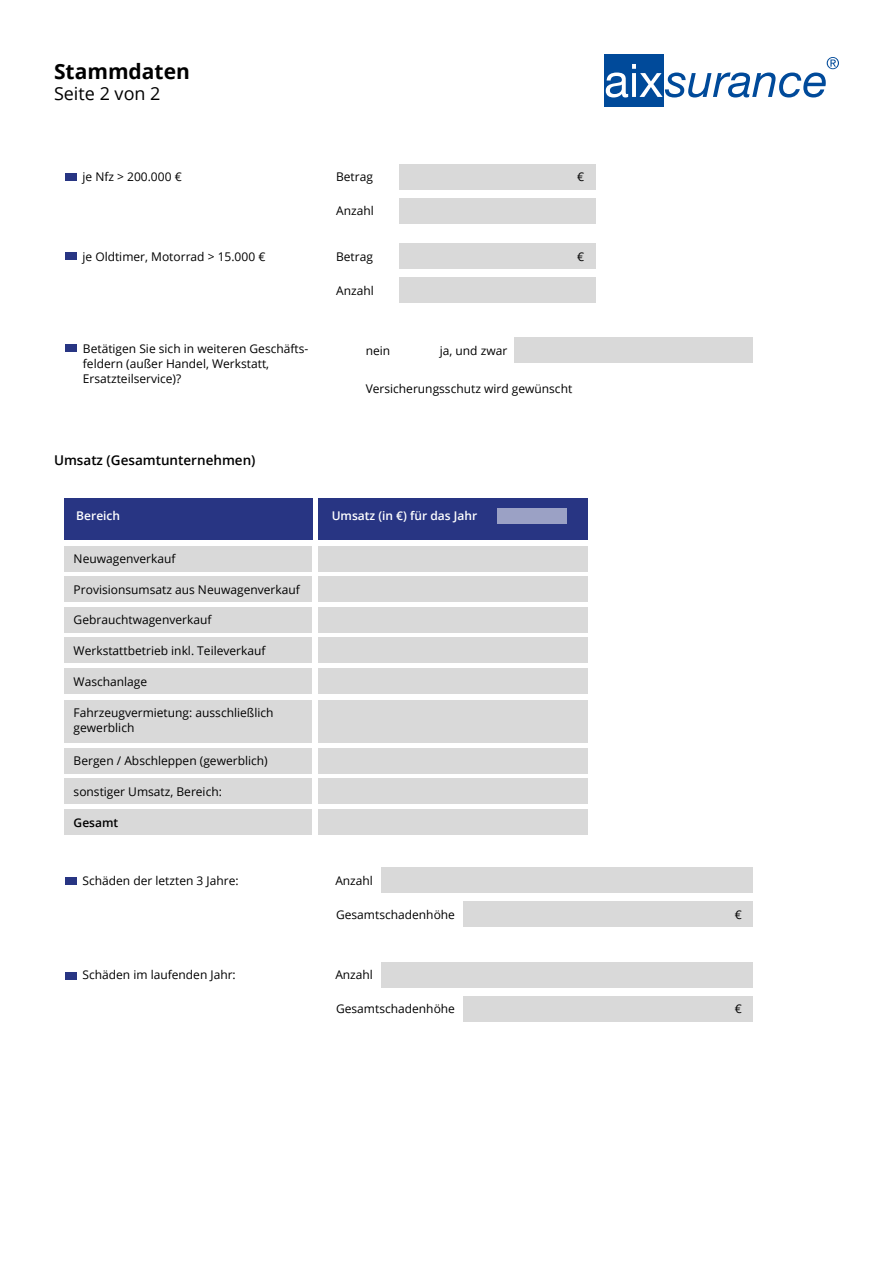
<style>
.page{position:relative;width:893px;height:1263px;background:#fff}
.page>*{position:absolute;margin:0;border:0;box-sizing:border-box;transform-origin:0 0}
.t1{font:700 21px "Open Sans";color:#000}
.t2{font:18px "Open Sans";color:#000}
.t3{font:600 13.5px "Open Sans";color:#000}
.t4{font:12px/15px "Open Sans";color:#000}
.t5{font:600 12px "Open Sans";color:#fff}
.t6{font:600 12px "Open Sans";color:#000}
</style>
<div class="page">
<div style="left:604px;top:54px;width:59px;height:53px;background:#004a9a"></div>
<svg style="left:606px;top:57px;width:233px;height:40px"></svg>
<div style="left:65px;top:344px;width:12px;height:8px;background:#283583"></div>
<div style="left:514px;top:337px;width:239px;height:26px;background:#d9d9d9"></div>
<div style="left:399px;top:164px;width:197px;height:25px;background:#d9d9d9"></div>
<div style="left:399px;top:243px;width:197px;height:26px;background:#d9d9d9"></div>
<div style="left:381px;top:867px;width:372px;height:26px;background:#d9d9d9"></div>
<div style="left:381px;top:962px;width:372px;height:25px;background:#d9d9d9"></div>
<div style="left:399px;top:198px;width:197px;height:25px;background:#d9d9d9"></div>
<div style="left:399px;top:277px;width:197px;height:26px;background:#d9d9d9"></div>
<div style="left:463px;top:901px;width:290px;height:26px;background:#d9d9d9"></div>
<div style="left:463px;top:996px;width:290px;height:25px;background:#d9d9d9"></div>
<div style="left:65px;top:173px;width:12px;height:7px;background:#283583"></div>
<div style="left:65px;top:252px;width:12px;height:8px;background:#283583"></div>
<div style="left:65px;top:877px;width:12px;height:8px;background:#283583"></div>
<div style="left:65px;top:972px;width:12px;height:7px;background:#283583"></div>
<div style="left:318px;top:546px;width:270px;height:25px;background:#d9d9d9"></div>
<div style="left:318px;top:576px;width:270px;height:26px;background:#d9d9d9"></div>
<div style="left:318px;top:699px;width:270px;height:43px;background:#d9d9d9"></div>
<div style="left:318px;top:607px;width:270px;height:25px;background:#d9d9d9"></div>
<div style="left:318px;top:748px;width:270px;height:25px;background:#d9d9d9"></div>
<div style="left:318px;top:638px;width:270px;height:25px;background:#d9d9d9"></div>
<div style="left:318px;top:779px;width:270px;height:25px;background:#d9d9d9"></div>
<div style="left:318px;top:668px;width:270px;height:26px;background:#d9d9d9"></div>
<div style="left:318px;top:809px;width:270px;height:26px;background:#d9d9d9"></div>
<div style="left:65px;top:546px;width:247px;height:25px;background:#d9d9d9"></div>
<div style="left:65px;top:576px;width:247px;height:26px;background:#d9d9d9"></div>
<div style="left:65px;top:699px;width:247px;height:43px;background:#d9d9d9"></div>
<div style="left:65px;top:607px;width:247px;height:25px;background:#d9d9d9"></div>
<div style="left:65px;top:748px;width:247px;height:25px;background:#d9d9d9"></div>
<div style="left:65px;top:638px;width:247px;height:25px;background:#d9d9d9"></div>
<div style="left:65px;top:779px;width:247px;height:25px;background:#d9d9d9"></div>
<div style="left:65px;top:668px;width:247px;height:26px;background:#d9d9d9"></div>
<div style="left:65px;top:809px;width:247px;height:26px;background:#d9d9d9"></div>
<div style="left:318px;top:497px;width:270px;height:42px;background:#283583"></div>
<div style="left:65px;top:497px;width:248px;height:42px;background:#283583"></div>
<div style="left:497px;top:508px;width:69px;height:15px;background:#9ba1c5"></div>
<h1 class="t1" style="left:54px;top:56px;width:137px">Stammdaten</h1>
<h2 class="t2" style="left:54px;top:81px;width:108px">Seite 2 von 2</h2>
<p class="t4" style="left:82px;top:169px;width:101px">je Nfz &gt; 200.000 €</p>
<p class="t4" style="left:82px;top:248px;width:184px">je Oldtimer, Motorrad &gt; 15.000 €</p>
<p class="t4" style="left:336px;top:169px;width:38px">Betrag</p>
<p class="t4" style="left:336px;top:203px;width:39px">Anzahl</p>
<p class="t4" style="left:336px;top:248px;width:38px">Betrag</p>
<p class="t4" style="left:336px;top:282px;width:39px">Anzahl</p>
<p class="t4" style="left:577px;top:169px;width:9px">€</p>
<p class="t4" style="left:577px;top:248px;width:9px">€</p>
<p class="t4" style="left:83px;top:340px;width:227px">Betätigen Sie sich in weiteren Geschäfts&shy;feldern (außer Handel, Werkstatt,<br>Ersatzteilservice)?</p>
<p class="t4" style="left:366px;top:343px;width:26px">nein</p>
<p class="t4" style="left:366px;top:381px;width:208px">Versicherungsschutz wird gewünscht</p>
<p class="t4" style="left:440px;top:343px;width:69px">ja, und zwar</p>
<p class="t3" style="left:54px;top:451px;width:203px">Umsatz (Gesamtunternehmen)</p>
<p class="t5" style="left:76px;top:508px;width:45px">Bereich</p>
<p class="t5" style="left:332px;top:508px;width:147px">Umsatz (in €) für das Jahr</p>
<p class="t4" style="left:74px;top:551px;width:103px">Neuwagenverkauf</p>
<p class="t4" style="left:74px;top:581px;width:228px">Provisionsumsatz aus Neuwagenverkauf</p>
<p class="t4" style="left:74px;top:612px;width:139px">Gebrauchtwagenverkauf</p>
<p class="t4" style="left:74px;top:643px;width:193px">Werkstattbetrieb inkl. Teileverkauf</p>
<p class="t4" style="left:74px;top:673px;width:75px">Waschanlage</p>
<p class="t4" style="left:74px;top:705px;width:201px">Fahrzeugvermietung: ausschließlich gewerblich</p>
<p class="t4" style="left:74px;top:753px;width:196px">Bergen / Abschleppen (gewerblich)</p>
<p class="t4" style="left:74px;top:784px;width:150px">sonstiger Umsatz, Bereich:</p>
<p class="t6" style="left:74px;top:814px;width:46px">Gesamt</p>
<p class="t4" style="left:82px;top:873px;width:158px">Schäden der letzten 3 Jahre:</p>
<p class="t4" style="left:82px;top:967px;width:155px">Schäden im laufenden Jahr:</p>
<p class="t4" style="left:335px;top:873px;width:39px">Anzahl</p>
<p class="t4" style="left:336px;top:907px;width:120px">Gesamtschadenhöhe</p>
<p class="t4" style="left:335px;top:967px;width:39px">Anzahl</p>
<p class="t4" style="left:336px;top:1001px;width:120px">Gesamtschadenhöhe</p>
<p class="t4" style="left:735px;top:907px;width:9px">€</p>
<p class="t4" style="left:735px;top:1001px;width:9px">€</p>
</div>
